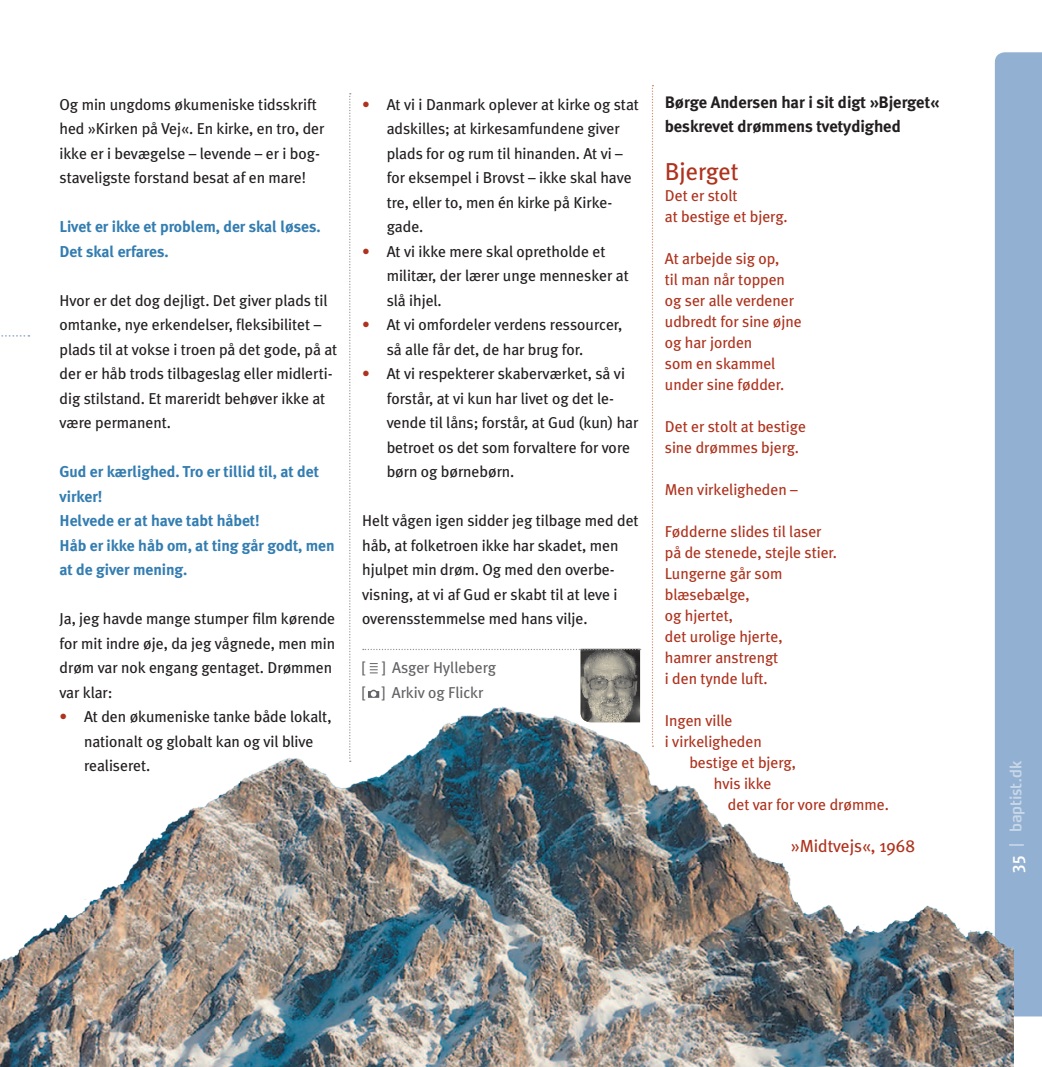
<style>
.page{position:relative;width:1042px;height:1067px;background:#fff}
.page>*{position:absolute;margin:0;border:0;box-sizing:border-box;transform-origin:0 0}
.Brødtxt_9_14{font:24.5px "Meta Plus";letter-spacing:-.005em;color:#ae331e}
.Brødtxt_9_14-2{font:17.5px "Meta Plus";letter-spacing:-.005em;color:#ae331e}
.Mellemrubrik_9_14_co{font:700 16.62px/24.5px "Meta Plus";letter-spacing:-.005em;color:#231f20}
.Brødtxt_9_14-3{font:15.75px/24.5px "Meta Plus";letter-spacing:-.005em;color:#231f20}
.Brødtxt_9_14-4{font:15.75px "Meta Plus";letter-spacing:-.005em;color:#ae331e}
.Brødtxt_9_14-5{font:700 15.75px/24.5px "Meta Plus";letter-spacing:-.005em;color:#337db1}
.Byline_copy{font:15.75px "Meta Plus";letter-spacing:-.005em;color:#636366}
.Manchet{font:600 15.75px "Max OT";letter-spacing:-.02em;color:#fff;scale:.93 1}
.s1{color:#ae331e}
</style>
<div class="page">
<div style="left:995px;top:52px;width:47px;height:964px;background:#92b0d2"></div>
<img style="left:0;top:565px;width:1013px;height:502px">
<svg style="left:349px;top:93px;width:2px;height:669px"></svg>
<svg style="left:652px;top:85px;width:1px;height:662px"></svg>
<svg style="left:363px;top:649px;width:278px;height:73px"></svg>
<svg style="left:1px;top:335px;width:28px;height:2px"></svg>
<p class="Brødtxt_9_14-3" style="left:60px;top:92px;width:266px">Og min ungdoms økumeniske tidsskrift hed »Kirken på Vej«. En kirke, en tro, der ikke er i bevægelse – levende – er i bog&shy;staveligste forstand besat af en mare!</p>
<p class="Brødtxt_9_14-5" style="left:60px;top:214px;width:263px">Livet er ikke et problem, der skal løses.<br>Det skal erfares.</p>
<p class="Brødtxt_9_14-3" style="left:60px;top:288px;width:279px">Hvor er det dog dejligt. Det giver plads til omtanke, nye erkendelser, fleksibilitet – plads til at vokse i troen på det gode, på at der er håb trods tilbageslag eller midlerti&shy;dig stilstand. Et mareridt behøver ikke at være permanent.</p>
<p class="Brødtxt_9_14-5" style="left:60px;top:459px;width:261px">Gud er kærlighed. Tro er tillid til, at det virker!</p>
<p class="Brødtxt_9_14-5" style="left:60px;top:508px;width:202px">Helvede er at have tabt håbet!</p>
<p class="Brødtxt_9_14-5" style="left:60px;top:533px;width:277px">Håb er ikke håb om, at ting går godt, men at de giver mening.</p>
<p class="Brødtxt_9_14-3" style="left:60px;top:606px;width:277px">Ja, jeg havde mange stumper film kørende for mit indre øje, da jeg vågnede, men min drøm var nok engang gentaget. Drømmen var klar:</p>
<p class="Brødtxt_9_14-3" style="left:84px;top:704px;width:249px;text-indent:-24px"><span class="s1">•</span> At den økumeniske tanke både lokalt, nationalt og globalt kan og vil blive realiseret.</p>
<p class="Brødtxt_9_14-3" style="left:387px;top:92px;width:254px;text-indent:-24px"><span class="s1">•</span> At vi i Danmark oplever at kirke og stat adskilles; at kirkesamfundene giver plads for og rum til hinanden. At vi – for eksempel i Brovst – ikke skal have tre, eller to, men én kirke på Kirke&shy;gade.</p>
<p class="Brødtxt_9_14-3" style="left:387px;top:239px;width:244px;text-indent:-24px"><span class="s1">•</span> At vi ikke mere skal opretholde et militær, der lærer unge mennesker at slå ihjel.</p>
<p class="Brødtxt_9_14-3" style="left:387px;top:312px;width:237px;text-indent:-24px"><span class="s1">•</span> At vi omfordeler verdens ressourcer, så alle får det, de har brug for.</p>
<p class="Brødtxt_9_14-3" style="left:387px;top:361px;width:253px;text-indent:-24px"><span class="s1">•</span> At vi respekterer skaberværket, så vi forstår, at vi kun har livet og det le&shy;vende til låns; forstår, at Gud (kun) har betroet os det som forvaltere for vore børn og børnebørn.</p>
<p class="Brødtxt_9_14-3" style="left:362px;top:508px;width:278px">Helt vågen igen sidder jeg tilbage med det håb, at folketroen ikke har skadet, men hjulpet min drøm. Og med den overbe&shy;visning, at vi af Gud er skabt til at leve i overensstemmelse med hans vilje.</p>
<p class="Byline_copy" style="left:362px;top:658px;width:135px">[ ] Asger Hylleberg</p>
<p class="Byline_copy" style="left:362px;top:683px;width:123px">[ ] Arkiv og Flickr</p>
<p class="Mellemrubrik_9_14_co" style="left:665px;top:90px;width:276px">Børge Andersen har i sit digt »Bjerget« beskrevet drømmens tvetydighed</p>
<p class="Brødtxt_9_14" style="left:665px;top:157px;width:76px">Bjerget</p>
<p class="Brødtxt_9_14-4" style="left:665px;top:186px;width:74px">Det er stolt</p>
<p class="Brødtxt_9_14-4" style="left:665px;top:207px;width:124px">at bestige et bjerg.</p>
<p class="Brødtxt_9_14-4" style="left:665px;top:249px;width:116px">At arbejde sig op,</p>
<p class="Brødtxt_9_14-4" style="left:665px;top:270px;width:122px">til man når toppen</p>
<p class="Brødtxt_9_14-4" style="left:665px;top:291px;width:131px">og ser alle verdener</p>
<p class="Brødtxt_9_14-4" style="left:665px;top:312px;width:138px">udbredt for sine øjne</p>
<p class="Brødtxt_9_14-4" style="left:665px;top:333px;width:89px">og har jorden</p>
<p class="Brødtxt_9_14-4" style="left:665px;top:354px;width:112px">som en skammel</p>
<p class="Brødtxt_9_14-4" style="left:665px;top:375px;width:121px">under sine fødder.</p>
<p class="Brødtxt_9_14-4" style="left:665px;top:417px;width:143px">Det er stolt at bestige</p>
<p class="Brødtxt_9_14-4" style="left:665px;top:438px;width:136px">sine drømmes bjerg.</p>
<p class="Brødtxt_9_14-4" style="left:665px;top:480px;width:134px">Men virkeligheden –</p>
<p class="Brødtxt_9_14-4" style="left:665px;top:522px;width:158px">Fødderne slides til laser</p>
<p class="Brødtxt_9_14-4" style="left:665px;top:543px;width:174px">på de stenede, stejle stier.</p>
<p class="Brødtxt_9_14-4" style="left:665px;top:564px;width:119px">Lungerne går som</p>
<p class="Brødtxt_9_14-4" style="left:665px;top:585px;width:86px">blæsebælge,</p>
<p class="Brødtxt_9_14-4" style="left:665px;top:606px;width:70px">og hjertet,</p>
<p class="Brødtxt_9_14-4" style="left:665px;top:627px;width:119px">det urolige hjerte,</p>
<p class="Brødtxt_9_14-4" style="left:665px;top:648px;width:115px">hamrer anstrengt</p>
<p class="Brødtxt_9_14-4" style="left:665px;top:669px;width:104px">i den tynde luft.</p>
<p class="Brødtxt_9_14-4" style="left:665px;top:711px;width:69px">Ingen ville</p>
<p class="Brødtxt_9_14-4" style="left:665px;top:732px;width:98px">i virkeligheden</p>
<p class="Brødtxt_9_14-4" style="left:689px;top:753px;width:108px">bestige et bjerg,</p>
<p class="Brødtxt_9_14-4" style="left:714px;top:774px;width:59px">hvis ikke</p>
<p class="Brødtxt_9_14-4" style="left:728px;top:795px;width:162px">det var for vore drømme.</p>
<p class="Brødtxt_9_14-2" style="left:791px;top:835px;width:126px">»Midtvejs«, 1968</p>
<p class="Manchet" style="left:1005px;top:872px;width:122px;rotate:-90deg">35 | baptist.dk</p>
</div>
